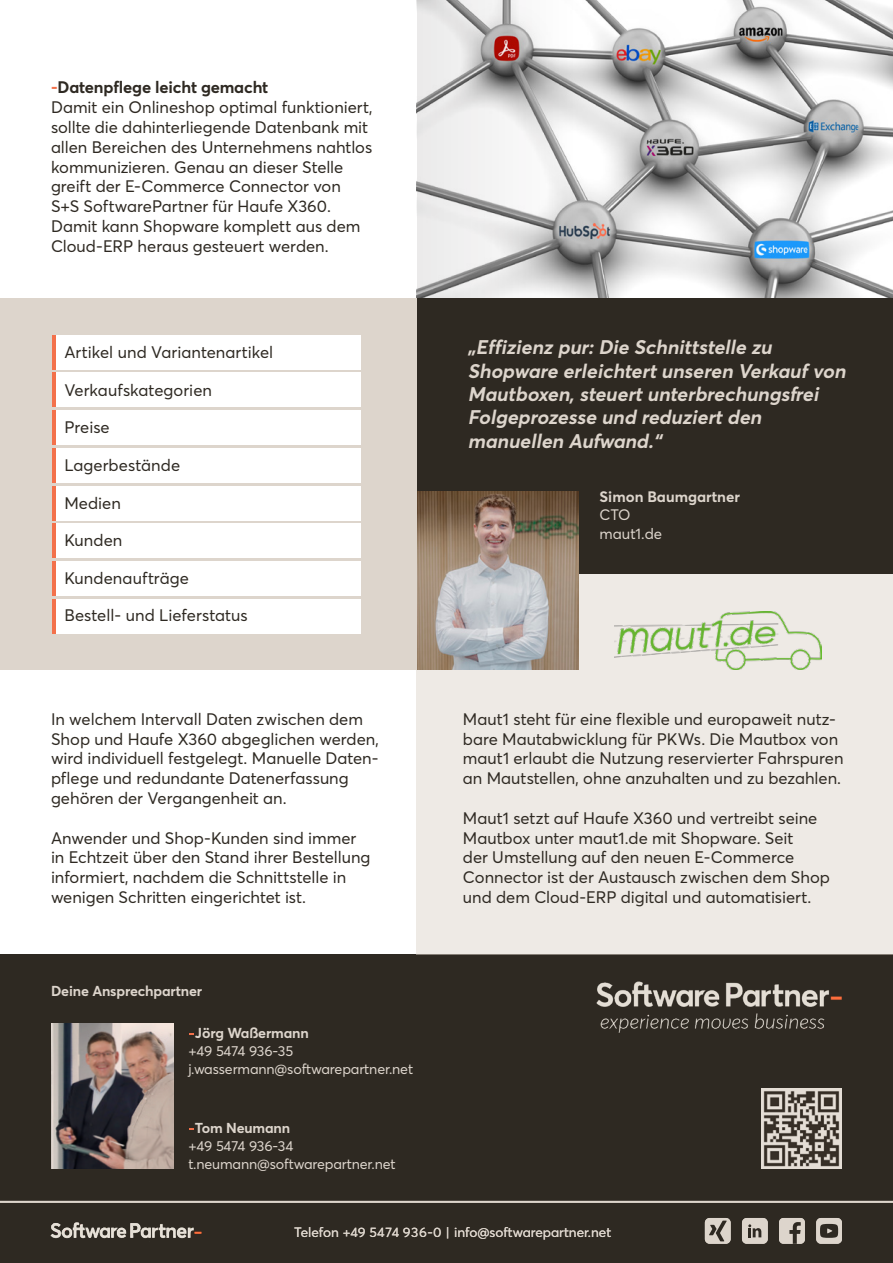
<style>
.page{position:relative;width:893px;height:1263px;background:#fff}
.page>*{position:absolute;margin:0;border:0;box-sizing:border-box;transform-origin:0 0}
.t1{font:italic 700 19.5px/23.4px "Averta PE";color:#ddd5cc}
.t2{font:16.5px/19.8px "Averta Demo PE";color:#2e2922}
.t3{font:700 16.5px "Averta PE";letter-spacing:-.01em;color:#2e2922}
.t4{font:700 15px "Averta PE";color:#ddd5cc}
.t5{font:15px/18.8px "Averta Demo PE";color:#ddd5cc}
.t6{font:14.25px/18px "Averta Demo PE";letter-spacing:-.01em;color:#ddd5cc}
.t7{font:700 14.25px "Averta PE";letter-spacing:-.01em;color:#ddd5cc}
.t8{font:13.5px "Averta Demo PE";color:#ddd5cc}
.s1{color:#f3714b}
</style>
<div class="page">
<div style="left:0;top:955px;width:893px;height:308px;background:#2e2922"></div>
<img style="left:596px;top:981px;width:246px;height:52px">
<img style="left:51px;top:1023px;width:123px;height:145px">
<img style="left:50px;top:1222px;width:152px;height:17px">
<hr style="left:0;top:1201px;width:893px;height:2px;background:#ddd5cc">
<div style="left:779px;top:1218px;width:26px;height:26px;background:#ddd5cc;border-radius:4px"></div>
<svg style="left:789px;top:1222px;width:12px;height:22px"></svg>
<div style="left:816px;top:1218px;width:26px;height:26px;background:#ddd5cc;border-radius:5px"></div>
<svg style="left:820px;top:1224px;width:18px;height:14px"></svg>
<div style="left:705px;top:1218px;width:26px;height:26px;background:#ddd5cc;border-radius:5px"></div>
<svg style="left:709px;top:1220px;width:18px;height:21px"></svg>
<div style="left:742px;top:1218px;width:26px;height:26px;background:#ddd5cc;border-radius:5px"></div>
<svg style="left:748px;top:1224px;width:13px;height:13px"></svg>
<img style="left:762px;top:1089px;width:80px;height:80px">
<img style="left:719px;top:0;width:174px;height:298px">
<svg style="left:417px;top:0;width:302px;height:298px"></svg>
<div style="left:417px;top:574px;width:476px;height:381px;background:#eeeae5"></div>
<div style="left:417px;top:298px;width:476px;height:276px;background:#2e2922"></div>
<img style="left:417px;top:491px;width:161px;height:179px">
<div style="left:0;top:298px;width:417px;height:372px;background:#ddd5cc"></div>
<div style="left:52px;top:561px;width:308px;height:34px;background:#fff"></div>
<div style="left:52px;top:599px;width:308px;height:34px;background:#fff"></div>
<div style="left:52px;top:411px;width:308px;height:34px;background:#fff"></div>
<div style="left:52px;top:335px;width:308px;height:34px;background:#fff"></div>
<div style="left:52px;top:373px;width:308px;height:34px;background:#fff"></div>
<div style="left:52px;top:448px;width:308px;height:34px;background:#fff"></div>
<div style="left:52px;top:486px;width:308px;height:34px;background:#fff"></div>
<div style="left:52px;top:524px;width:308px;height:34px;background:#fff"></div>
<hr style="left:52px;top:599px;width:3px;height:34px;background:#f3714b">
<hr style="left:52px;top:561px;width:3px;height:34px;background:#f3714b">
<hr style="left:52px;top:524px;width:3px;height:34px;background:#f3714b">
<hr style="left:52px;top:486px;width:3px;height:34px;background:#f3714b">
<hr style="left:52px;top:448px;width:3px;height:34px;background:#f3714b">
<hr style="left:52px;top:411px;width:3px;height:34px;background:#f3714b">
<hr style="left:52px;top:373px;width:3px;height:34px;background:#f3714b">
<hr style="left:52px;top:335px;width:3px;height:34px;background:#f3714b">
<img style="left:614px;top:612px;width:208px;height:58px">
<p class="t3" style="left:51px;top:76px;width:219px"><span class="s1">-</span> Datenpflege leicht gemacht</p>
<p class="t2" style="left:51px;top:97px;width:323px">Damit ein Onlineshop optimal funktioniert, sollte die dahinterliegende Datenbank mit allen Bereichen des Unternehmens nahtlos kommunizieren. Genau an dieser Stelle greift der E-Commerce Connector von S+S SoftwarePartner für Haufe X360.<br>Damit kann Shopware komplett aus dem Cloud-ERP heraus gesteuert werden.</p>
<p class="t2" style="left:64px;top:342px;width:210px">Artikel und Variantenartikel</p>
<p class="t2" style="left:64px;top:379px;width:149px">Verkaufskategorien</p>
<p class="t2" style="left:64px;top:417px;width:47px">Preise</p>
<p class="t2" style="left:64px;top:455px;width:117px">Lagerbestände</p>
<p class="t2" style="left:64px;top:492px;width:58px">Medien</p>
<p class="t2" style="left:64px;top:530px;width:60px">Kunden</p>
<p class="t2" style="left:64px;top:567px;width:126px">Kundenaufträge</p>
<p class="t2" style="left:64px;top:605px;width:185px">Bestell- und Lieferstatus</p>
<p class="t2" style="left:51px;top:708px;width:329px">In welchem Intervall Daten zwischen dem Shop und Haufe X360 abgeglichen werden, wird individuell festgelegt. Manuelle Daten&shy;pflege und redundante Datenerfassung gehören der Vergangenheit an.</p>
<p class="t2" style="left:51px;top:827px;width:321px">Anwender und Shop-Kunden sind immer in Echtzeit über den Stand ihrer Bestellung informiert, nachdem die Schnittstelle in wenigen Schritten eingerichtet ist.</p>
<p class="t7" style="left:51px;top:981px;width:153px">Deine Ansprechpartner</p>
<p class="t7" style="left:195px;top:1023px;width:115px">Jörg Waßermann</p>
<p class="t6" style="left:188px;top:1041px;width:226px">+49 5474 936-35 j.wassermann@softwarepartner.net</p>
<p class="t7" style="left:195px;top:1118px;width:97px">Tom Neumann</p>
<p class="t6" style="left:188px;top:1136px;width:209px">+49 5474 936-34 t.neumann@softwarepartner.net</p>
<p class="t1" style="left:468px;top:335px;width:384px">„Effizienz pur:Die Schnittstelle zu Shopware erleichtertunseren Verkaufvon Mautboxen,steuertunterbrechungsfrei Folgeprozesse und reduziertden manuellen Aufwand.“</p>
<p class="t4" style="left:600px;top:486px;width:142px">Simon Baumgartner</p>
<p class="t5" style="left:600px;top:505px;width:64px">CTO maut1.de</p>
<p class="t2" style="left:463px;top:708px;width:382px">Maut1 steht für eine flexible und europaweit nutz&shy;bare Mautabwicklung für PKWs. Die Mautbox von maut1 erlaubt die Nutzung reservierter Fahrspuren an Mautstellen, ohne anzuhalten und zu bezahlen.</p>
<p class="t2" style="left:463px;top:807px;width:369px">Maut1 setzt auf Haufe X360 und vertreibt seine Mautbox unter maut1.de mit Shopware. Seit<br>der Umstellung auf den neuen E-Commerce Connector ist der Austausch zwischen dem Shop und dem Cloud-ERP digital und automatisiert.</p>
<p class="t8" style="left:294px;top:1223px;width:318px">Telefon +49 5474 936-0 | info@softwarepartner.net</p>
</div>
